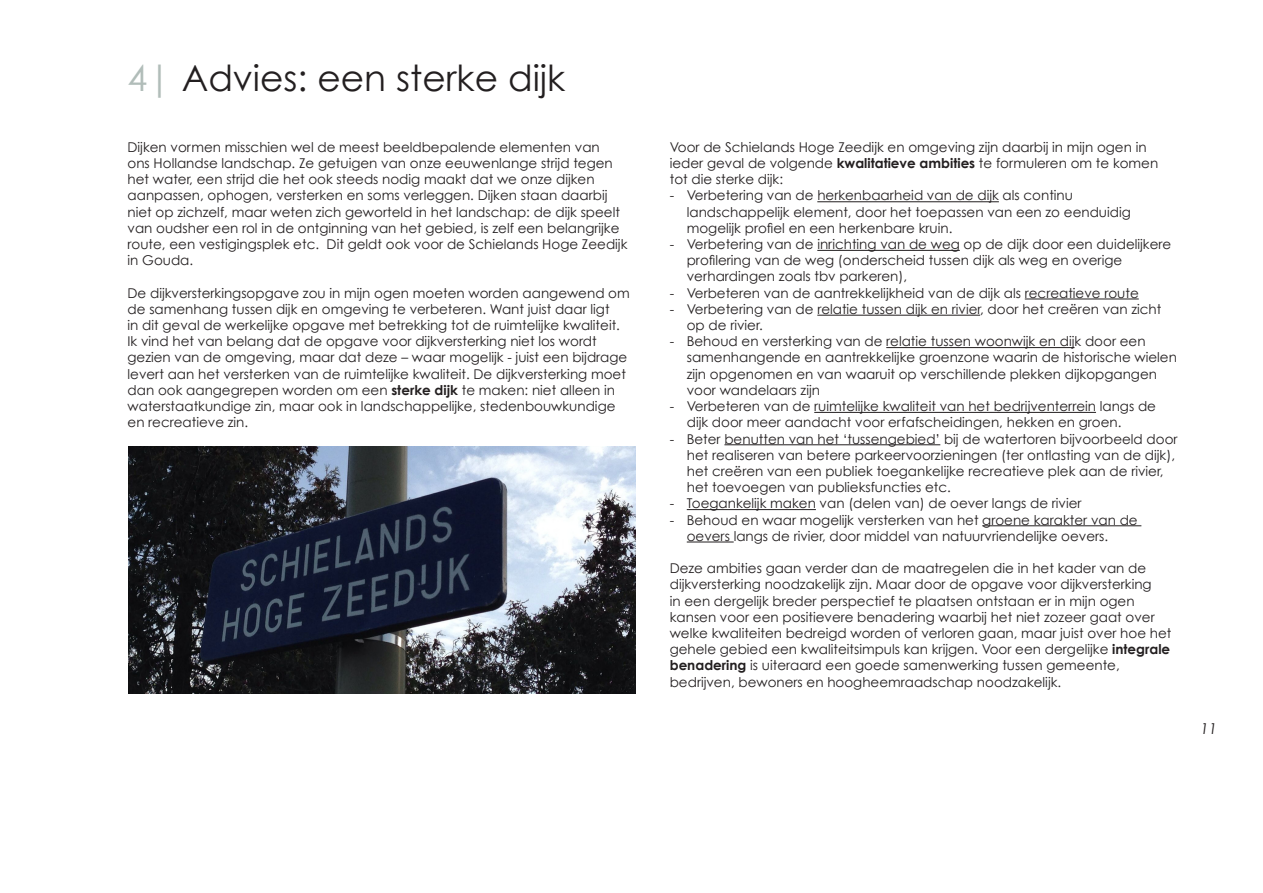
<style>
.page{position:relative;width:1263px;height:893px;background:#fff}
.page>*{position:absolute;margin:0;border:0;box-sizing:border-box;transform-origin:0 0}
.t1{font:36px "Century Gothic";color:#231f20}
.t2{font:italic 15px "Century Gothic";color:#231f20}
.t3{font:13.5px/16.2px "Century Gothic";color:#231f20}
.s1{color:#b1bdb9}
.s2{font-weight:700}
</style>
<div class="page">
<img style="left:128px;top:446px;width:508px;height:247px">
<hr style="left:817px;top:201px;width:182px;height:1px;background:#231f20">
<hr style="left:817px;top:250px;width:143px;height:1px;background:#231f20">
<hr style="left:1025px;top:299px;width:114px;height:1px;background:#231f20">
<hr style="left:817px;top:315px;width:163px;height:1px;background:#231f20">
<hr style="left:886px;top:347px;width:188px;height:1px;background:#231f20">
<hr style="left:814px;top:412px;width:282px;height:1px;background:#231f20">
<hr style="left:724px;top:444px;width:216px;height:1px;background:#231f20">
<hr style="left:687px;top:509px;width:129px;height:1px;background:#231f20">
<hr style="left:982px;top:525px;width:159px;height:1px;background:#231f20">
<hr style="left:687px;top:542px;width:47px;height:1px;background:#231f20">
<h1 class="t1" style="left:128px;top:56px;width:439px"><span class="s1">4|</span> Advies: een sterke dijk</h1>
<p class="t3" style="left:128px;top:139px;width:501px">Dijken vormen misschien wel de meest beeldbepalende elementen van<br>ons Hollandse landschap. Ze getuigen van onze eeuwenlange strijd tegen het water, een strijd die het ook steeds nodig maakt dat we onze dijken aanpassen, ophogen, versterken en soms verleggen. Dijken staan daarbij niet op zichzelf, maar weten zich geworteld in het landschap: de dijk speelt van oudsher een rol in de ontginning van het gebied, is zelf een belangrijke route, een vestigingsplek etc. Dit geldt ook voor de Schielands Hoge Zeedijk in Gouda.</p>
<p class="t3" style="left:128px;top:284px;width:504px">De dijkversterkingsopgave zou in mijn ogen moeten worden aangewend om de samenhang tussen dijk en omgeving te verbeteren. Want juist daar ligt<br>in dit geval de werkelijke opgave met betrekking tot de ruimtelijke kwaliteit.<br>Ik vind het van belang dat de opgave voor dijkversterking niet los wordt gezien van de omgeving, maar dat deze – waar mogelijk - juist een bijdrage levert aan het versterken van de ruimtelijke kwaliteit. De dijkversterking moet dan ook aangegrepen worden om een <span class="s2">sterke dijk</span> te maken: niet alleen in waterstaatkundige zin, maar ook in landschappelijke, stedenbouwkundige en recreatieve zin.</p>
<p class="t3" style="left:670px;top:139px;width:490px">Voor de Schielands Hoge Zeedijk en omgeving zijn daarbij in mijn ogen in ieder geval de volgende <span class="s2">kwalitatieve ambities</span> te formuleren om te komen tot die sterke dijk:</p>
<p class="t3" style="left:687px;top:187px;width:446px;text-indent:-17px">- Verbetering van de herkenbaarheid van de dijk als continu landschappelijk element, door het toepassen van een zo eenduidig mogelijk profiel en een herkenbare kruin.</p>
<p class="t3" style="left:687px;top:236px;width:486px;text-indent:-17px">- Verbetering van de inrichting van de weg op de dijk door een duidelijkere profilering van de weg (onderscheid tussen dijk als weg en overige verhardingen zoals tbv parkeren),</p>
<p class="t3" style="left:670px;top:284px;width:470px">- Verbeteren van de aantrekkelijkheid van de dijk als recreatieve route</p>
<p class="t3" style="left:687px;top:301px;width:476px;text-indent:-17px">- Verbetering van de relatie tussen dijk en rivier, door het creëren van zicht op de rivier.</p>
<p class="t3" style="left:687px;top:333px;width:492px;text-indent:-17px">- Behoud en versterking van de relatie tussen woonwijk en dijk door een samenhangende en aantrekkelijke groenzone waarin de historische wielen zijn opgenomen en van waaruit op verschillende plekken dijkopgangen voor wandelaars zijn</p>
<p class="t3" style="left:687px;top:398px;width:471px;text-indent:-17px">- Verbeteren van de ruimtelijke kwaliteit van het bedrijventerrein langs de dijk door meer aandacht voor erfafscheidingen, hekken en groen.</p>
<p class="t3" style="left:687px;top:430px;width:492px;text-indent:-17px">- Beter benutten van het ‘tussengebied’ bij de watertoren bijvoorbeeld door het realiseren van betere parkeervoorzieningen (ter ontlasting van de dijk), het creëren van een publiek toegankelijke recreatieve plek aan de rivier, het toevoegen van publieksfuncties etc.</p>
<p class="t3" style="left:670px;top:495px;width:413px">- Toegankelijk maken van (delen van) de oever langs de rivier</p>
<p class="t3" style="left:687px;top:511px;width:452px;text-indent:-17px">- Behoud en waar mogelijk versterken van het groene karakter van de oevers langs de rivier, door middel van natuurvriendelijke oevers.</p>
<p class="t3" style="left:670px;top:560px;width:503px">Deze ambities gaan verder dan de maatregelen die in het kader van de dijkversterking noodzakelijk zijn. Maar door de opgave voor dijkversterking<br>in een dergelijk breder perspectief te plaatsen ontstaan er in mijn ogen kansen voor een positievere benadering waarbij het niet zozeer gaat over welke kwaliteiten bedreigd worden of verloren gaan, maar juist over hoe het gehele gebied een kwaliteitsimpuls kan krijgen. Voor een dergelijke <span class="s2">integrale benadering</span> is uiteraard een goede samenwerking tussen gemeente, bedrijven, bewoners en hoogheemraadschap noodzakelijk.</p>
<p class="t2" style="left:1200px;top:720px;width:18px">11</p>
</div>
